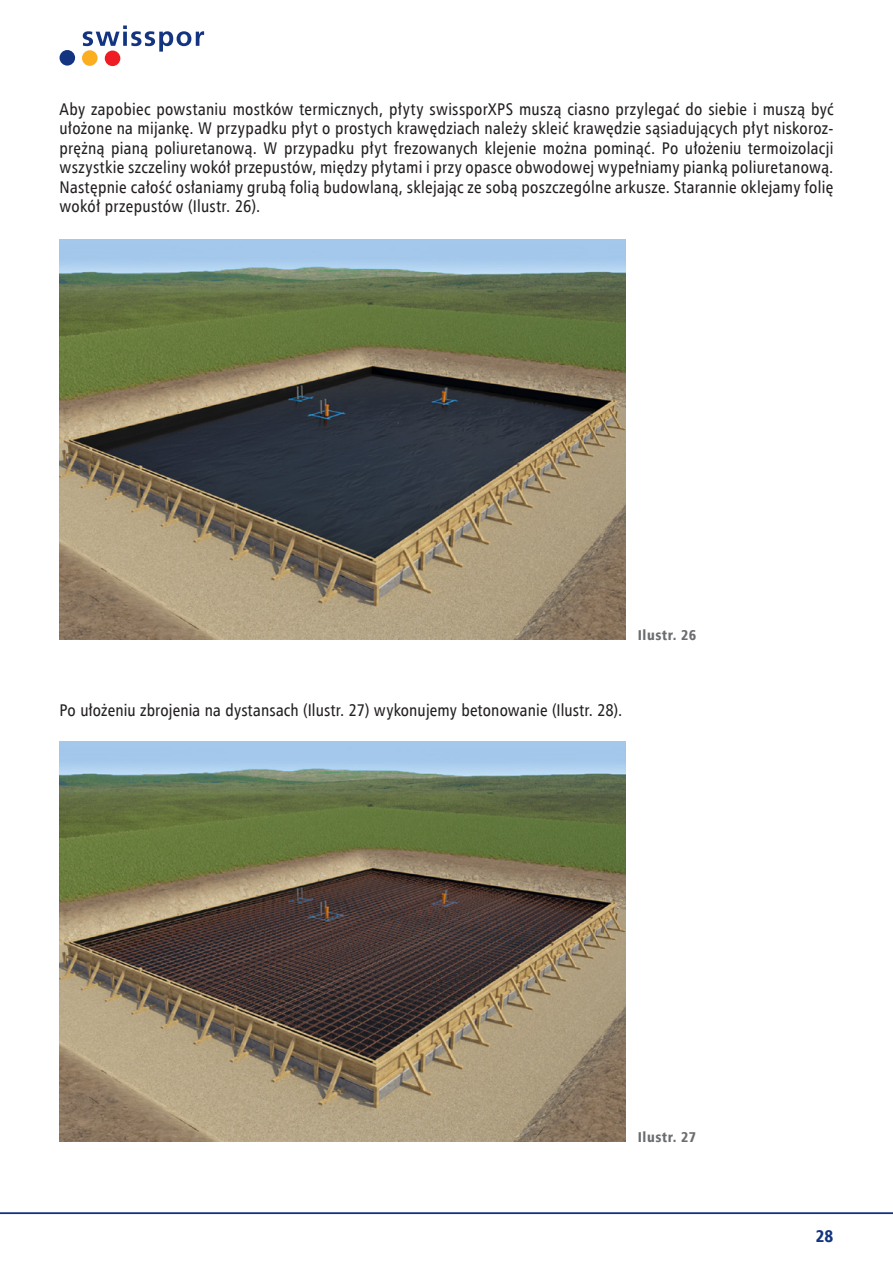
<style>
.page{position:relative;width:893px;height:1263px;background:#fff}
.page>*{position:absolute;margin:0;border:0;box-sizing:border-box;transform-origin:0 0}
.t1{font:16.95px/19.5px "Humnst 777 Cn EU";letter-spacing:.01em;color:#231f20;text-align:justify}
.t2{font:16.95px "Humnst 777 Blk Cn EU";color:#133481}
.t3{font:14.25px "Humnst 777 Blk Cn EU";letter-spacing:.04em;color:#6c6d70}
</style>
<div class="page">
<img style="left:60px;top:240px;width:565px;height:400px">
<img style="left:60px;top:741px;width:565px;height:400px">
<svg style="left:83px;top:26px;width:121px;height:26px"></svg>
<div style="left:60px;top:50px;width:15px;height:16px;background:#133481;border-radius:50%"></div>
<div style="left:82px;top:50px;width:16px;height:16px;background:#fbaf20;border-radius:50%"></div>
<div style="left:105px;top:51px;width:15px;height:15px;background:#ee1d23;border-radius:50%"></div>
<hr style="left:0;top:1212px;width:893px;height:2px;background:#133481">
<p class="t1" style="left:60px;top:99px;width:775px">Aby zapobiec powstaniu mostków termicznych, płyty swissporXPS muszą ciasno przylegać do siebie i muszą być ułożone na mijankę. W przypadku płyt o prostych krawędziach należy skleić krawędzie sąsiadujących płyt niskoroz&shy;prężną pianą poliuretanową. W przypadku płyt frezowanych klejenie można pominąć. Po ułożeniu termoizolacji wszystkie szczeliny wokół przepustów, między płytami i przy opasce obwodowej wypełniamy pianką poliuretanową.<br>Następnie całość osłaniamy grubą folią budowlaną, sklejając ze sobą poszczególne arkusze. Starannie oklejamy folię wokół przepustów (Ilustr. 26).</p>
<p class="t3" style="left:638px;top:626px;width:60px">Ilustr. 26</p>
<p class="t1" style="left:60px;top:701px;width:564px">Po ułożeniu zbrojenia na dystansach (Ilustr. 27) wykonujemy betonowanie (Ilustr. 28).</p>
<p class="t3" style="left:638px;top:1127px;width:60px">Ilustr. 27</p>
<p class="t2" style="left:816px;top:1225px;width:19px">28</p>
</div>
